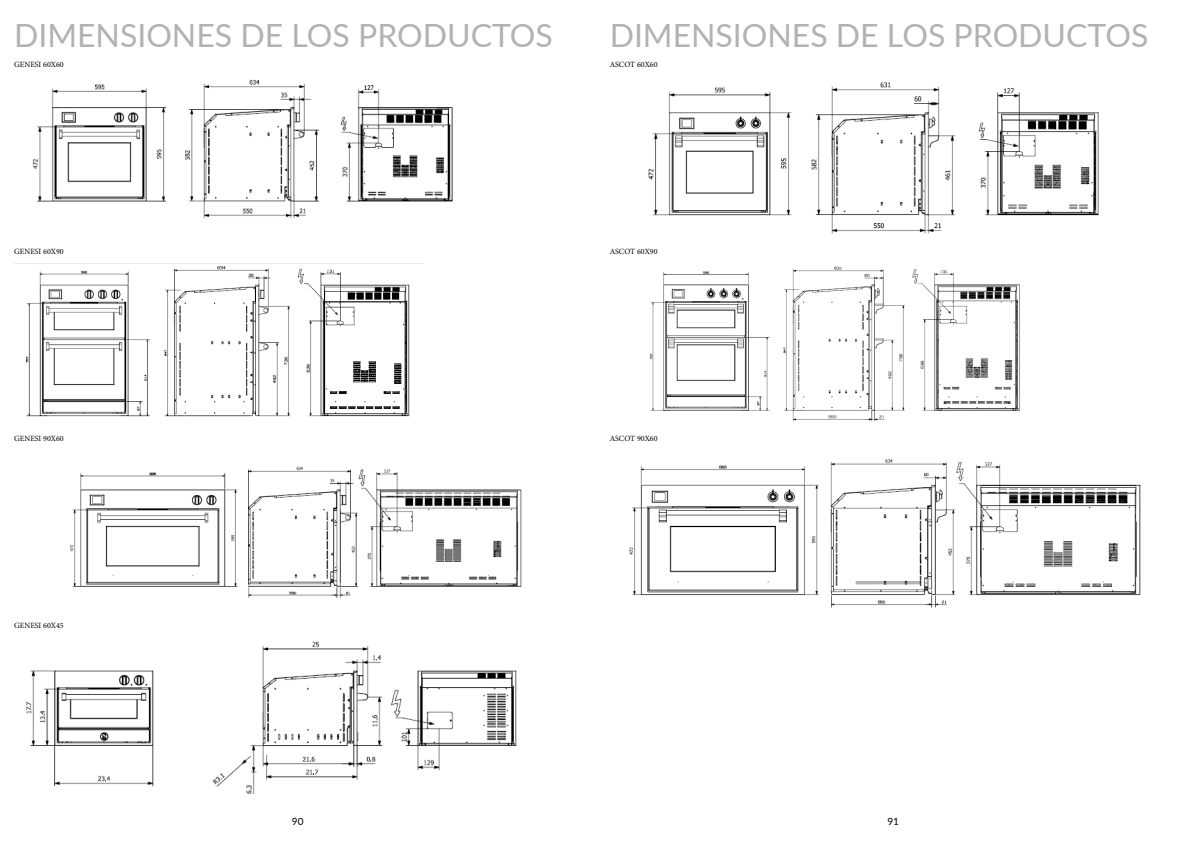
<style>
.page{position:relative;width:1191px;height:842px;background:#fff}
.page>*{position:absolute;margin:0;border:0;box-sizing:border-box;transform-origin:0 0}
.t1{font:32px "Lato";color:#b3b2b2}
.t2{font:10px "Lato";color:#000}
.t3{font:8px "Minion Pro";color:#000}
</style>
<div class="page">
<img style="left:648px;top:82px;width:451px;height:152px">
<img style="left:650px;top:266px;width:370px;height:155px">
<img style="left:629px;top:459px;width:512px;height:149px">
<img style="left:32px;top:79px;width:421px;height:139px">
<img style="left:26px;top:266px;width:384px;height:151px">
<img style="left:70px;top:466px;width:452px;height:132px">
<img style="left:26px;top:641px;width:491px;height:153px">
<h1 class="t1" style="left:14px;top:12px;width:540px">DIMENSIONES DE LOS PRODUCTOS</h1>
<p class="t3" style="left:14px;top:59px;width:51px">GENESI 60X60</p>
<h1 class="t1" style="left:609px;top:12px;width:540px">DIMENSIONES DE LOS PRODUCTOS</h1>
<p class="t3" style="left:609px;top:59px;width:49px">ASCOT 60X60</p>
<p class="t3" style="left:14px;top:246px;width:51px">GENESI 60X90</p>
<p class="t3" style="left:14px;top:433px;width:51px">GENESI 90X60</p>
<p class="t3" style="left:609px;top:246px;width:49px">ASCOT 60X90</p>
<p class="t3" style="left:609px;top:433px;width:49px">ASCOT 90X60</p>
<p class="t3" style="left:14px;top:620px;width:51px">GENESI 60X45</p>
<p class="t2" style="left:292px;top:814px;width:13px">90</p>
<p class="t2" style="left:887px;top:814px;width:13px">91</p>
</div>
